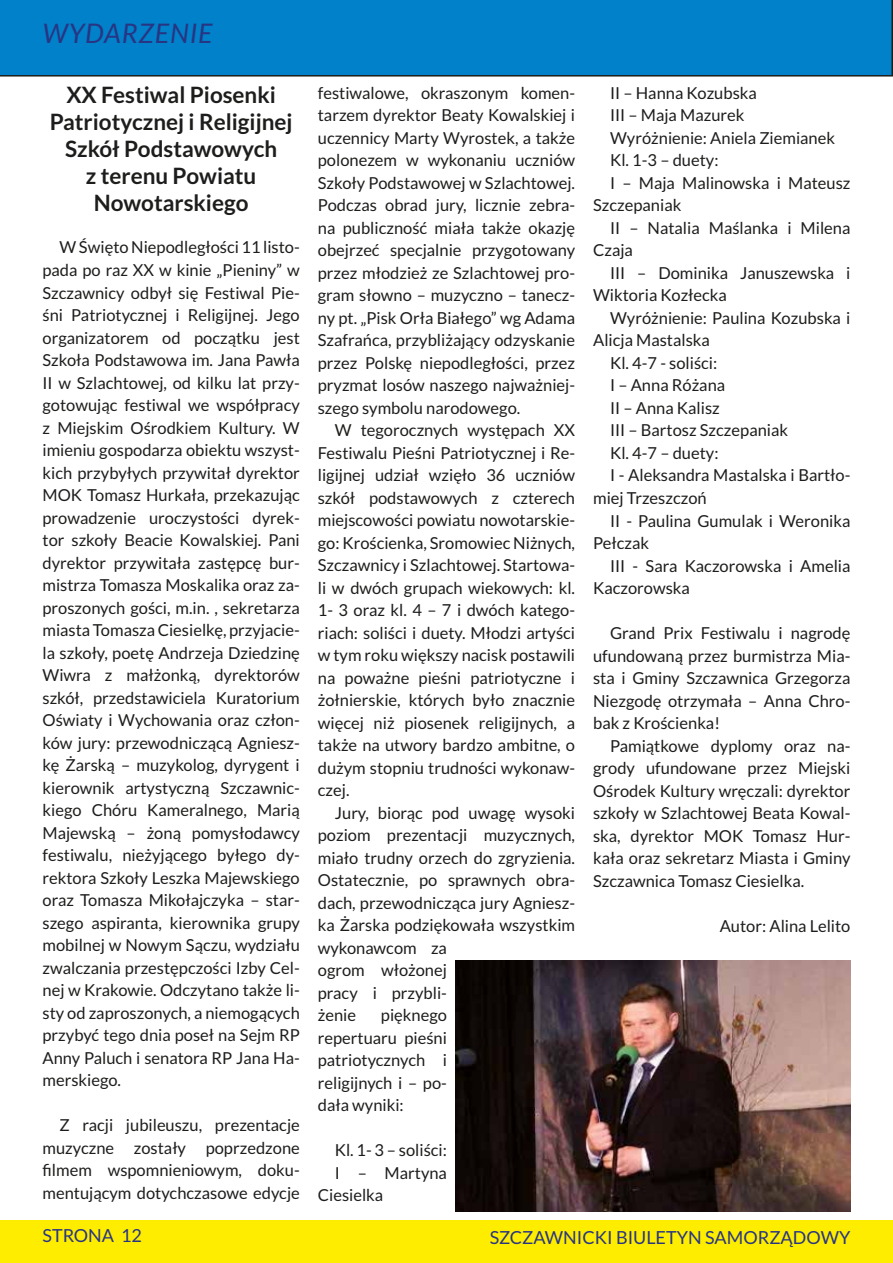
<style>
.page{position:relative;width:893px;height:1263px;background:#fff}
.page>*{position:absolute;margin:0;border:0;box-sizing:border-box;transform-origin:0 0}
.t1{font:italic 27px "Lato";letter-spacing:.03em;color:#283583}
.t2{font:700 22.5px/27px "Lato";color:#1d1d1b;text-align:center}
.t3{font:18px "Lato";color:#283583}
.t4{font:16.5px/22.5px "Lato";color:#1d1d1b;text-align:justify}
</style>
<div class="page">
<div style="left:0;top:1220px;width:893px;height:43px;background:#ffed00"></div>
<div style="left:0;top:0;width:893px;height:77px;background:#0081c9"></div>
<img style="left:455px;top:961px;width:395px;height:251px">
<h1 class="t1" style="left:43px;top:18px;width:172px">WYDARZENIE</h1>
<h2 class="t2" style="left:50px;top:81px;width:244px">XX Festiwal Piosenki<br>Patriotycznej i Religijnej<br>Szkół Podstawowych<br>z terenu Powiatu<br>Nowotarskiego</h2>
<p class="t4" style="left:43px;top:236px;width:259px;text-indent:17px">W Święto Niepodległości 11 listo&shy;pada po raz XX w kinie „Pieniny” w Szczawnicy odbył się Festiwal Pie&shy;śni Patriotycznej i Religijnej. Jego organizatorem od początku jest Szkoła Podstawowa im. Jana Pawła II w Szlachtowej, od kilku lat przy&shy;gotowując festiwal we współpracy z Miejskim Ośrodkiem Kultury. W imieniu gospodarza obiektu wszyst&shy;kich przybyłych przywitał dyrektor MOK Tomasz Hurkała, przekazując prowadzenie uroczystości dyrek&shy;tor szkoły Beacie Kowalskiej. Pani dyrektor przywitała zastępcę bur&shy;mistrza Tomasza Moskalika oraz za&shy;proszonych gości, m.in. , sekretarza miasta Tomasza Ciesielkę, przyjacie&shy;la szkoły, poetę Andrzeja Dziedzinę Wiwra z małżonką, dyrektorów szkół, przedstawiciela Kuratorium Oświaty i Wychowania oraz człon&shy;ków jury: przewodniczącą Agniesz&shy;kę Żarską – muzykolog, dyrygent i kierownik artystyczną Szczawnic&shy;kiego Chóru Kameralnego, Marią Majewską – żoną pomysłodawcy festiwalu, nieżyjącego byłego dy&shy;rektora Szkoły Leszka Majewskiego oraz Tomasza Mikołajczyka – star&shy;szego aspiranta, kierownika grupy mobilnej w Nowym Sączu, wydziału zwalczania przestępczości Izby Cel&shy;nej w Krakowie. Odczytano także li&shy;sty od zaproszonych, a niemogących przybyć tego dnia poseł na Sejm RP Anny Paluch i senatora RP Jana Ha&shy;merskiego.</p>
<p class="t4" style="left:43px;top:1114px;width:259px;text-indent:17px">Z racji jubileuszu, prezentacje muzyczne zostały poprzedzone filmem wspomnieniowym, doku&shy;mentującym dotychczasowe edycje</p>
<p class="t4" style="left:318px;top:81px;width:259px">festiwalowe, okraszonym komen&shy;tarzem dyrektor Beaty Kowalskiej i uczennicy Marty Wyrostek, a także polonezem w wykonaniu uczniów Szkoły Podstawowej w Szlachtowej.<br>Podczas obrad jury, licznie zebra&shy;na publiczność miała także okazję obejrzeć specjalnie przygotowany przez młodzież ze Szlachtowej pro&shy;gram słowno – muzyczno – tanecz&shy;ny pt. „Pisk Orła Białego” wg Adama Szafrańca, przybliżający odzyskanie przez Polskę niepodległości, przez pryzmat losów naszego najważniej&shy;szego symbolu narodowego.</p>
<p class="t4" style="left:318px;top:419px;width:259px;text-indent:17px">W tegorocznych występach XX Festiwalu Pieśni Patriotycznej i Re&shy;ligijnej udział wzięło 36 uczniów szkół podstawowych z czterech miejscowości powiatu nowotarskie&shy;go: Krościenka, Sromowiec Niżnych, Szczawnicy i Szlachtowej. Startowa&shy;li w dwóch grupach wiekowych: kl.<br>1- 3 oraz kl. 4 – 7 i dwóch katego&shy;riach: soliści i duety. Młodzi artyści w tym roku większy nacisk postawili na poważne pieśni patriotyczne i żołnierskie, których było znacznie więcej niż piosenek religijnych, a także na utwory bardzo ambitne, o dużym stopniu trudności wykonaw&shy;czej.</p>
<p class="t4" style="left:318px;top:801px;width:259px;text-align:left;text-indent:17px">Jury, biorąc pod uwagę wysoki poziom prezentacji muzycznych, miało trudny orzech do zgryzienia.<br>Ostatecznie, po sprawnych obra&shy;dach, przewodnicząca jury Agniesz&shy;ka Żarska podziękowała wszystkim wykonawcom za<br>ogrom włożonej<br>pracy i przybli-<br>żenie</p>
<p class="t4" style="left:318px;top:1004px;width:131px;text-indent:63px">pięknego repertuaru pieśni patriotycznych i religijnych i – po&shy;dała wyniki:</p>
<p class="t4" style="left:335px;top:1139px;width:114px">Kl. 1- 3 – soliści:</p>
<p class="t4" style="left:335px;top:1161px;width:114px">I – Martyna</p>
<p class="t4" style="left:318px;top:1184px;width:67px">Ciesielka</p>
<p class="t4" style="left:610px;top:81px;width:148px">II – Hanna Kozubska</p>
<p class="t4" style="left:610px;top:104px;width:136px">III – Maja Mazurek</p>
<p class="t4" style="left:610px;top:127px;width:226px">Wyróżnienie: Aniela Ziemianek</p>
<p class="t4" style="left:610px;top:149px;width:110px">Kl. 1-3 – duety:</p>
<p class="t4" style="left:610px;top:172px;width:242px">I – Maja Malinowska i Mateusz</p>
<p class="t4" style="left:593px;top:194px;width:90px">Szczepaniak</p>
<p class="t4" style="left:610px;top:217px;width:242px">II – Natalia Maślanka i Milena</p>
<p class="t4" style="left:593px;top:239px;width:41px">Czaja</p>
<p class="t4" style="left:610px;top:262px;width:242px">III – Dominika Januszewska i</p>
<p class="t4" style="left:593px;top:284px;width:135px">Wiktoria Kozłecka</p>
<p class="t4" style="left:610px;top:307px;width:242px">Wyróżnienie: Paulina Kozubska i</p>
<p class="t4" style="left:593px;top:329px;width:118px">Alicja Mastalska</p>
<p class="t4" style="left:610px;top:352px;width:109px">Kl. 4-7 - soliści:</p>
<p class="t4" style="left:610px;top:374px;width:117px">I – Anna Różana</p>
<p class="t4" style="left:610px;top:397px;width:111px">II – Anna Kalisz</p>
<p class="t4" style="left:610px;top:419px;width:179px">III – Bartosz Szczepaniak</p>
<p class="t4" style="left:610px;top:442px;width:110px">Kl. 4-7 – duety:</p>
<p class="t4" style="left:610px;top:464px;width:242px">I - Aleksandra Mastalska i Bartło-</p>
<p class="t4" style="left:593px;top:487px;width:115px">miej Trzeszczoń</p>
<p class="t4" style="left:610px;top:509px;width:242px">II - Paulina Gumulak i Weronika</p>
<p class="t4" style="left:593px;top:532px;width:58px">Pełczak</p>
<p class="t4" style="left:610px;top:554px;width:242px">III - Sara Kaczorowska i Amelia</p>
<p class="t4" style="left:593px;top:577px;width:98px">Kaczorowska</p>
<p class="t4" style="left:593px;top:622px;width:259px;text-indent:17px">Grand Prix Festiwalu i nagrodę ufundowaną przez burmistrza Mia&shy;sta i Gminy Szczawnica Grzegorza Niezgodę otrzymała – Anna Chro&shy;bak z Krościenka!</p>
<p class="t4" style="left:593px;top:734px;width:259px;text-indent:17px">Pamiątkowe dyplomy oraz na&shy;grody ufundowane przez Miejski Ośrodek Kultury wręczali: dyrektor szkoły w Szlachtowej Beata Kowal&shy;ska, dyrektor MOK Tomasz Hur&shy;kała oraz sekretarz Miasta i Gminy Szczawnica Tomasz Ciesielka.</p>
<p class="t4" style="left:720px;top:914px;width:132px">Autor: Alina Lelito</p>
<p class="t3" style="left:43px;top:1225px;width:101px">STRONA 12</p>
<p class="t3" style="left:490px;top:1227px;width:362px">SZCZAWNICKI BIULETYN SAMORZĄDOWY</p>
</div>
